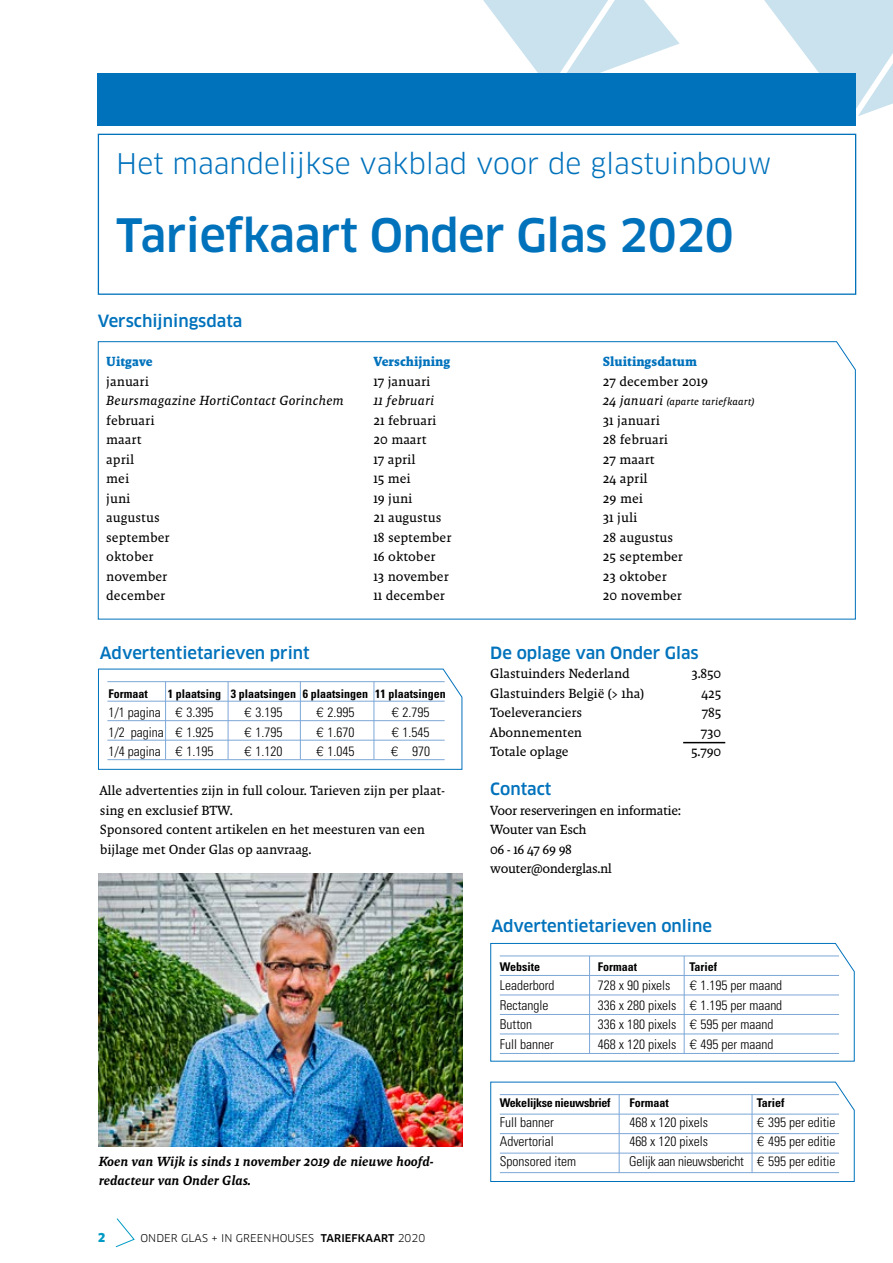
<style>
.page{position:relative;width:893px;height:1263px;background:#fff}
.page>*{position:absolute;margin:0;border:0;box-sizing:border-box;transform-origin:0 0}
.t1{font:500 45px "Clan OT";letter-spacing:-.01em;color:#0072bc}
.t2{font:27.75px "Clan OT";color:#0072bc}
.t3{font:500 16.5px "Clan OT";color:#0072bc}
.t4{font:13.5px/19.5px "Malaga Reg";letter-spacing:-.01em;color:#000}
.t5{font:300 condensed 13.5px "Univers";color:#000}
.t6{font:13.5px/19.5px "Malaga Reg";letter-spacing:-.03em;color:#000}
.t7{font:italic 13.5px/19.5px "Malaga Med";letter-spacing:-.01em;color:#000}
.t8{font:italic 13.5px "Malaga Reg";color:#000}
.t9{font:300 condensed 13.5px "Univers";letter-spacing:-.02em;color:#000}
.t10{font:700 13.5px "Malaga";color:#0072bc}
.t11{font:700 condensed 12px "Univers";color:#000}
.t12{font:700 condensed 12px "Univers";letter-spacing:-.025em;color:#000}
.t13{font:900 12px "Clan OT";color:#009bc5}
.t14{font:10.5px "Clan OT";letter-spacing:.01em;color:#000}
.t15{font:italic 10.5px "Malaga Reg";color:#000}
.s1{font-size:13.5px}
.s2{font-family:"Helvetica";font-stretch:normal}
.s3{font-weight:500}
</style>
<div class="page">
<svg style="left:483px;top:0;width:197px;height:73px"></svg>
<svg style="left:764px;top:0;width:129px;height:116px"></svg>
<div style="left:98px;top:134px;width:758px;height:161px;border:1px solid #0072bc"></div>
<svg style="left:115px;top:1218px;width:20px;height:29px"></svg>
<svg style="left:98px;top:668px;width:365px;height:102px"></svg>
<hr style="left:107px;top:701px;width:338px;height:1px;background:#7da7d8">
<hr style="left:107px;top:720px;width:338px;height:1px;background:#7da7d8">
<hr style="left:107px;top:740px;width:338px;height:1px;background:#7da7d8">
<hr style="left:107px;top:759px;width:338px;height:1px;background:#7da7d8">
<hr style="left:107px;top:681px;width:338px;height:1px;background:#7da7d8">
<hr style="left:165px;top:682px;width:1px;height:77px;background:#7da7d8">
<hr style="left:228px;top:682px;width:1px;height:77px;background:#7da7d8">
<hr style="left:300px;top:682px;width:1px;height:77px;background:#7da7d8">
<hr style="left:373px;top:682px;width:1px;height:77px;background:#7da7d8">
<img style="left:99px;top:873px;width:363px;height:273px">
<svg style="left:97px;top:341px;width:759px;height:279px"></svg>
<svg style="left:490px;top:942px;width:365px;height:120px"></svg>
<hr style="left:500px;top:955px;width:339px;height:1px;background:#7da7d8">
<hr style="left:500px;top:975px;width:339px;height:1px;background:#7da7d8">
<hr style="left:500px;top:994px;width:339px;height:1px;background:#7da7d8">
<hr style="left:500px;top:1014px;width:339px;height:1px;background:#7da7d8">
<hr style="left:500px;top:1033px;width:339px;height:1px;background:#7da7d8">
<hr style="left:500px;top:1053px;width:339px;height:1px;background:#7da7d8">
<hr style="left:589px;top:956px;width:1px;height:98px;background:#7da7d8">
<hr style="left:684px;top:956px;width:1px;height:98px;background:#7da7d8">
<svg style="left:490px;top:1081px;width:365px;height:101px"></svg>
<hr style="left:500px;top:1094px;width:339px;height:1px;background:#7da7d8">
<hr style="left:500px;top:1114px;width:339px;height:1px;background:#7da7d8">
<hr style="left:500px;top:1133px;width:339px;height:1px;background:#7da7d8">
<hr style="left:500px;top:1153px;width:339px;height:1px;background:#7da7d8">
<hr style="left:500px;top:1172px;width:339px;height:1px;background:#7da7d8">
<hr style="left:619px;top:1094px;width:1px;height:79px;background:#7da7d8">
<hr style="left:752px;top:1094px;width:1px;height:79px;background:#7da7d8">
<hr style="left:683px;top:742px;width:42px;height:1px;background:#000">
<div style="left:98px;top:73px;width:758px;height:53px;background:#0072bc"></div>
<h2 class="t2" style="left:116px;top:147px;width:657px">Het maandelijkse vakblad voor de glastuinbouw</h2>
<h1 class="t1" style="left:116px;top:209px;width:619px">Tariefkaart Onder Glas 2020</h1>
<p class="t3" style="left:98px;top:311px;width:146px">Verschijningsdata</p>
<p class="t10" style="left:106px;top:354px;width:48px">Uitgave</p>
<p class="t10" style="left:373px;top:354px;width:78px">Verschijning</p>
<p class="t10" style="left:603px;top:354px;width:96px">Sluitingsdatum</p>
<p class="t4" style="left:106px;top:371px;width:44px">januari</p>
<p class="t4" style="left:373px;top:371px;width:59px">17 januari</p>
<p class="t4" style="left:603px;top:371px;width:107px">27 december 2019</p>
<p class="t8" style="left:106px;top:393px;width:239px">Beursmagazine HortiContact Gorinchem</p>
<p class="t8" style="left:373px;top:393px;width:62px">11 februari</p>
<p class="t15" style="left:603px;top:395px;width:153px"><span class="s1">24 januari</span> (aparte tariefkaart)</p>
<p class="t4" style="left:106px;top:410px;width:50px">februari</p>
<p class="t4" style="left:373px;top:410px;width:64px">21 februari</p>
<p class="t4" style="left:603px;top:410px;width:59px">31 januari</p>
<p class="t4" style="left:106px;top:430px;width:37px">maart</p>
<p class="t4" style="left:373px;top:430px;width:55px">20 maart</p>
<p class="t4" style="left:603px;top:430px;width:67px">28 februari</p>
<p class="t4" style="left:106px;top:449px;width:29px">april</p>
<p class="t4" style="left:373px;top:449px;width:44px">17 april</p>
<p class="t4" style="left:603px;top:449px;width:53px">27 maart</p>
<p class="t4" style="left:106px;top:469px;width:24px">mei</p>
<p class="t4" style="left:373px;top:469px;width:39px">15 mei</p>
<p class="t4" style="left:603px;top:469px;width:46px">24 april</p>
<p class="t4" style="left:106px;top:488px;width:26px">juni</p>
<p class="t4" style="left:373px;top:488px;width:41px">19 juni</p>
<p class="t4" style="left:603px;top:488px;width:42px">29 mei</p>
<p class="t4" style="left:106px;top:508px;width:55px">augustus</p>
<p class="t4" style="left:373px;top:508px;width:70px">21 augustus</p>
<p class="t4" style="left:603px;top:508px;width:36px">31 juli</p>
<p class="t4" style="left:106px;top:527px;width:65px">september</p>
<p class="t4" style="left:373px;top:527px;width:80px">18 september</p>
<p class="t4" style="left:603px;top:527px;width:72px">28 augustus</p>
<p class="t4" style="left:106px;top:547px;width:49px">oktober</p>
<p class="t4" style="left:373px;top:547px;width:64px">16 oktober</p>
<p class="t4" style="left:603px;top:547px;width:82px">25 september</p>
<p class="t4" style="left:106px;top:566px;width:63px">november</p>
<p class="t4" style="left:373px;top:566px;width:77px">13 november</p>
<p class="t4" style="left:603px;top:566px;width:65px">23 oktober</p>
<p class="t4" style="left:106px;top:586px;width:61px">december</p>
<p class="t4" style="left:373px;top:586px;width:73px">11 december</p>
<p class="t4" style="left:603px;top:586px;width:81px">20 november</p>
<p class="t3" style="left:100px;top:643px;width:211px">Advertentietarieven print</p>
<p class="t11" style="left:108px;top:686px;width:41px">Formaat</p>
<p class="t11" style="left:168px;top:686px;width:279px">1 plaatsing 3 plaatsingen 6 plaatsingen 11 plaatsingen</p>
<p class="t5" style="left:108px;top:704px;width:107px">1/1 pagina <span class="s2">€</span> 3.395</p>
<p class="t5" style="left:244px;top:704px;width:40px"><span class="s2">€</span> 3.195</p>
<p class="t5" style="left:316px;top:704px;width:40px"><span class="s2">€</span> 2.995</p>
<p class="t5" style="left:391px;top:704px;width:40px"><span class="s2">€</span> 2.795</p>
<p class="t5" style="left:108px;top:724px;width:107px">1/2 pagina <span class="s2">€</span> 1.925</p>
<p class="t5" style="left:244px;top:724px;width:40px"><span class="s2">€</span> 1.795</p>
<p class="t5" style="left:316px;top:724px;width:40px"><span class="s2">€</span> 1.670</p>
<p class="t5" style="left:391px;top:724px;width:40px"><span class="s2">€</span> 1.545</p>
<p class="t5" style="left:108px;top:743px;width:107px">1/4 pagina <span class="s2">€</span> 1.195</p>
<p class="t5" style="left:244px;top:743px;width:40px"><span class="s2">€</span> 1.120</p>
<p class="t5" style="left:316px;top:743px;width:40px"><span class="s2">€</span> 1.045</p>
<p class="t5" style="left:391px;top:743px;width:41px"><span class="s2">€</span> 970</p>
<p class="t4" style="left:100px;top:781px;width:346px">Alle advertenties zijn in full colour. Tarieven zijn per plaat&shy;sing en exclusief BTW.<br>Sponsored content artikelen en het meesturen van een bijlage met Onder Glas op aanvraag.</p>
<p class="t7" style="left:99px;top:1151px;width:336px">Koen van Wijk is sinds 1 november 2019 de nieuwe hoofd&shy;redacteur van Onder Glas.</p>
<p class="t13" style="left:98px;top:1230px;width:9px">2</p>
<p class="t14" style="left:140px;top:1231px;width:286px">ONDER GLAS + IN GREENHOUSES <span class="s3">TARIEFKAART</span> 2020</p>
<p class="t3" style="left:490px;top:643px;width:210px">De oplage van Onder Glas</p>
<p class="t4" style="left:490px;top:664px;width:141px">Glastuinders Nederland</p>
<p class="t4" style="left:691px;top:664px;width:31px">3.850</p>
<p class="t4" style="left:490px;top:683px;width:155px">Glastuinders België (&gt; 1ha)</p>
<p class="t4" style="left:702px;top:683px;width:21px">425</p>
<p class="t4" style="left:490px;top:703px;width:93px">Toeleveranciers</p>
<p class="t4" style="left:702px;top:703px;width:21px">785</p>
<p class="t4" style="left:490px;top:722px;width:93px">Abonnementen</p>
<p class="t4" style="left:701px;top:722px;width:22px">730</p>
<p class="t4" style="left:490px;top:742px;width:80px">Totale oplage</p>
<p class="t4" style="left:691px;top:742px;width:32px">5.790</p>
<p class="t3" style="left:490px;top:779px;width:63px">Contact</p>
<p class="t6" style="left:490px;top:800px;width:192px">Voor reserveringen en informatie:<br>Wouter van Esch<br>06 - 16 47 69 98 wouter@onderglas.nl</p>
<p class="t3" style="left:491px;top:916px;width:222px">Advertentietarieven online</p>
<p class="t11" style="left:500px;top:959px;width:42px">Website</p>
<p class="t11" style="left:598px;top:959px;width:41px">Formaat</p>
<p class="t11" style="left:689px;top:959px;width:29px">Tarief</p>
<p class="t5" style="left:500px;top:977px;width:56px">Leaderbord</p>
<p class="t5" style="left:598px;top:977px;width:74px">728 x 90 pixels</p>
<p class="t5" style="left:689px;top:977px;width:94px"><span class="s2">€</span> 1.195 per maand</p>
<p class="t5" style="left:500px;top:997px;width:50px">Rectangle</p>
<p class="t5" style="left:598px;top:997px;width:186px">336 x 280 pixels <span class="s2">€</span> 1.195 per maand</p>
<p class="t5" style="left:500px;top:1016px;width:34px">Button</p>
<p class="t5" style="left:598px;top:1016px;width:177px">336 x 180 pixels <span class="s2">€</span> 595 per maand</p>
<p class="t5" style="left:500px;top:1036px;width:55px">Full banner</p>
<p class="t5" style="left:598px;top:1036px;width:177px">468 x 120 pixels <span class="s2">€</span> 495 per maand</p>
<p class="t12" style="left:500px;top:1095px;width:112px">Wekelijkse nieuwsbrief</p>
<p class="t11" style="left:629px;top:1095px;width:41px">Formaat</p>
<p class="t11" style="left:757px;top:1095px;width:29px">Tarief</p>
<p class="t5" style="left:500px;top:1114px;width:55px">Full banner</p>
<p class="t5" style="left:629px;top:1114px;width:80px">468 x 120 pixels</p>
<p class="t5" style="left:757px;top:1114px;width:80px"><span class="s2">€</span> 395 per editie</p>
<p class="t5" style="left:500px;top:1133px;width:55px">Advertorial</p>
<p class="t5" style="left:629px;top:1133px;width:80px">468 x 120 pixels</p>
<p class="t5" style="left:757px;top:1133px;width:80px"><span class="s2">€</span> 495 per editie</p>
<p class="t5" style="left:500px;top:1153px;width:78px">Sponsored item</p>
<p class="t9" style="left:629px;top:1153px;width:208px">Gelijk aan nieuwsbericht <span class="s2">€</span> 595 per editie</p>
</div>
